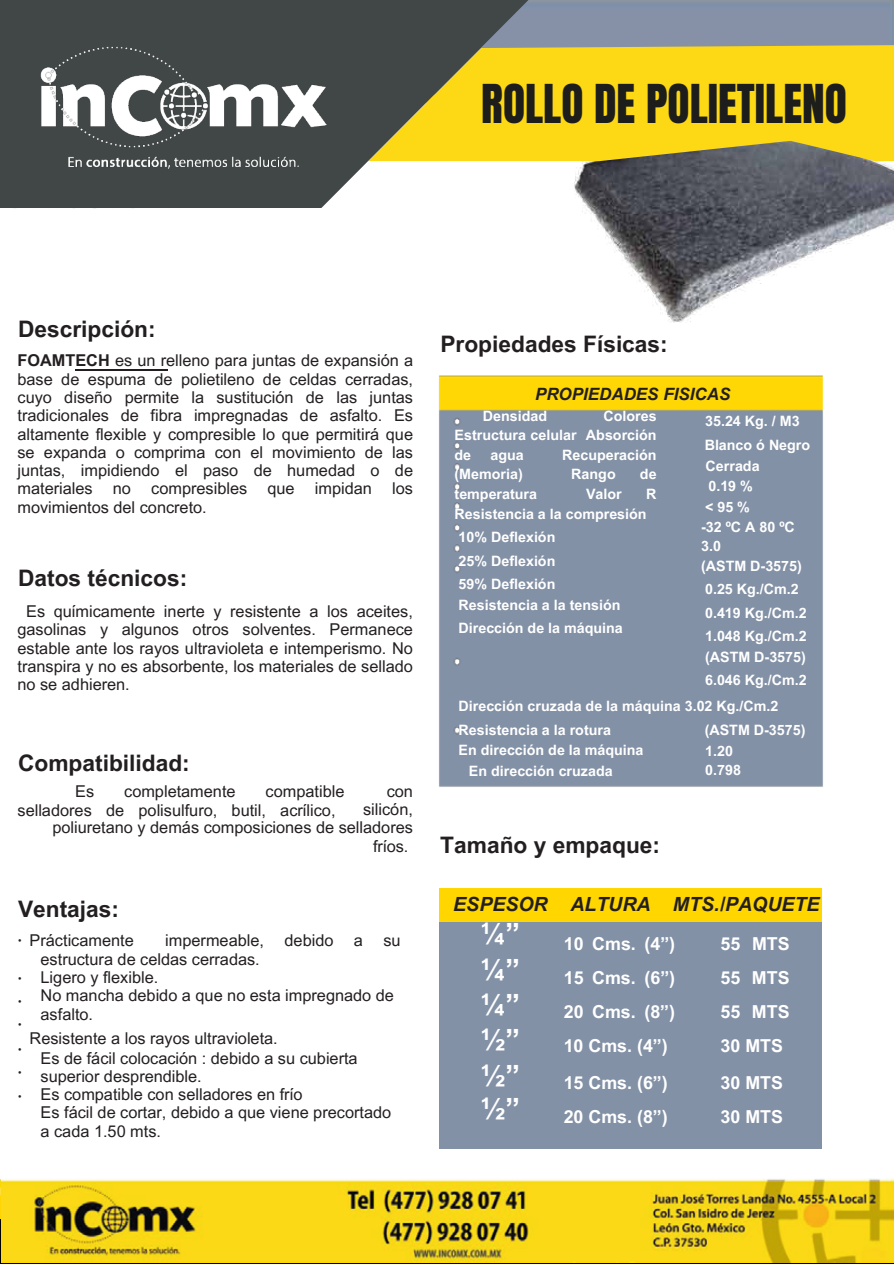
<style>
.page{position:relative;width:894px;height:1264px;background:#fff}
.page>*{position:absolute;margin:0;border:0;box-sizing:border-box;transform-origin:0 0}
.t1{font:45.45px "Anton";color:#1d1d1b}
.t2{font:700 29.25px/34.8px "Arial MT Pro";color:#fff;text-align:justify}
.t3{font:700 22.8px "Arial MT Pro";color:#231f20}
.t4{font:italic 700 19.5px "Arial MT Pro";color:#231f20}
.t5{font:700 17.85px/34.2px "Arial MT Pro";color:#fff;text-align:justify}
.t6{font:italic 700 16.95px "Arial MT Pro";color:#231f20}
.t7{font:16.35px/18.3px "Arial MT Pro";color:#231f20}
.t8{font:16.35px/23.7px "Montserrat";color:#231f20;text-align:justify}
.t9{font:700 14.25px/19.5px "Arial MT Pro";color:#fff}
.s1{font-weight:700}
.s2{font-family:"Montserrat"}
</style>
<div class="page">
<hr style="left:75px;top:369px;width:93px;height:2px;background:#231f20">
<div style="left:439px;top:888px;width:383px;height:34px;background:#ffd600"></div>
<div style="left:439px;top:922px;width:383px;height:226px;background:#8391a6"></div>
<div style="left:439px;top:375px;width:384px;height:412px;background:#8391a6"></div>
<img style="left:535px;top:161px;width:358px;height:235px">
<svg style="left:528px;top:45px;width:365px;height:116px;background:#f0d01b"></svg>
<div style="left:0;top:1218px;width:893px;height:45px;background:#fcd916"></div>
<svg style="left:0;top:0;width:528px;height:162px;background:#9b8e34"></svg>
<img style="left:2px;top:1178px;width:891px;height:84px">
<img style="left:0;top:1px;width:376px;height:208px">
<h1 class="t1" style="left:481px;top:81px;width:367px">ROLLO DE POLIETILENO</h1>
<h3 class="t3" style="left:18px;top:315px;width:139px">Descripción:</h3>
<p class="t7" style="left:17px;top:352px;width:397px;text-align:justify"><span class="s1">FOAMTECH</span> es un relleno para juntas de expansión a base de espuma de polietileno de celdas cerradas, cuyo diseño permite la sustitución de las juntas tradicionales de fibra impregnadas de asfalto. Es altamente flexible y compresible lo que permitirá que se expanda o comprima con el movimiento de las juntas, impidiendo el paso de humedad o de materiales no compresibles que impidan los movimientos del concreto.</p>
<h3 class="t3" style="left:18px;top:564px;width:171px">Datos técnicos:</h3>
<p class="t7" style="left:17px;top:603px;width:397px;text-align:justify;text-indent:9px">Es químicamente inerte y resistente a los aceites, gasolinas y algunos otros solventes. Permanece estable ante los rayos ultravioleta e intemperismo. No transpira y no es absorbente, los materiales de sellado no se adhieren.</p>
<h3 class="t3" style="left:18px;top:749px;width:173px">Compatibilidad:</h3>
<p class="t7" style="left:75px;top:782px;width:21px">Es</p>
<p class="t7" style="left:124px;top:782px;width:113px">completamente</p>
<p class="t7" style="left:265px;top:782px;width:80px">compatible</p>
<p class="t7" style="left:52px;top:782px;width:362px;text-align:right">con<br>silicón,<br>poliuretano y demás composiciones de selladores fríos.</p>
<p class="t7" style="left:18px;top:801px;width:319px">selladores de polisulfuro, butil, acrílico,</p>
<h3 class="t3" style="left:18px;top:895px;width:102px">Ventajas:</h3>
<p class="t7" style="left:18px;top:932px;width:118px"><span class="s2">•</span> Prácticamente</p>
<p class="t7" style="left:165px;top:932px;width:100px">impermeable,</p>
<p class="t7" style="left:284px;top:932px;width:50px">debido</p>
<p class="t7" style="left:354px;top:932px;width:11px">a</p>
<p class="t7" style="left:383px;top:932px;width:19px">su</p>
<p class="t7" style="left:41px;top:950px;width:355px">estructura de celdas cerradas.<br>Ligero y flexible.<br>No mancha debido a que no esta impregnado de asfalto.</p>
<p class="t7" style="left:41px;top:1028px;width:318px;line-height:20px;text-indent:-11px">Resistente a los rayos ultravioleta.<br>Es de fácil colocación : debido a su cubierta</p>
<p class="t7" style="left:41px;top:1067px;width:352px">superior desprendible.<br>Es compatible con selladores en frío<br>Es fácil de cortar, debido a que viene precortado a cada 1.50 mts.</p>
<p class="t8" style="left:18px;top:964px;width:6px">• • • • • •</p>
<h3 class="t3" style="left:440px;top:331px;width:229px">Propiedades Físicas:</h3>
<p class="t6" style="left:535px;top:384px;width:197px">PROPIEDADES FISICAS</p>
<p class="t9" style="left:704px;top:409px;width:107px;line-height:24.8px">35.24 Kg. / M3<br>Blanco ó Negro</p>
<p class="t9" style="left:705px;top:457px;width:55px">Cerrada<br>0.19 %</p>
<p class="t9" style="left:701px;top:498px;width:102px">&lt;95%<br>-32 ºC A 80 ºC<br>3.0<br>(ASTM D-3575)</p>
<p class="t9" style="left:705px;top:577px;width:103px;line-height:23.9px">0.25 Kg./Cm.2<br>0.419 Kg./Cm.2<br>1.048 Kg./Cm.2</p>
<p class="t9" style="left:705px;top:646px;width:103px;line-height:23.1px">(ASTM D-3575)<br>6.046 Kg./Cm.2</p>
<p class="t9" style="left:458px;top:693px;width:321px;line-height:24.6px">Dirección cruzada de la máquina 3.02 Kg./Cm.2<br>Resistencia a la rotura</p>
<p class="t9" style="left:458px;top:740px;width:186px">En dirección de la máquina</p>
<p class="t9" style="left:454px;top:406px;width:203px;text-align:justify;text-indent:149px">Colores Estructura celular Absorción de</p>
<p class="t9" style="left:482px;top:406px;width:66px">Densidad</p>
<p class="t9" style="left:490px;top:445px;width:35px">agua</p>
<p class="t9" style="left:562px;top:445px;width:96px">Recuperación</p>
<p class="t9" style="left:454px;top:465px;width:70px">(Memoria)</p>
<p class="t9" style="left:571px;top:465px;width:46px">Rango</p>
<p class="t9" style="left:639px;top:465px;width:18px">de</p>
<p class="t9" style="left:454px;top:484px;width:84px">temperatura</p>
<p class="t9" style="left:586px;top:484px;width:37px">Valor</p>
<p class="t9" style="left:454px;top:484px;width:203px;text-indent:192px">R<br>Resistencia a la compresión</p>
<p class="t9" style="left:458px;top:525px;width:98px;line-height:23.9px;text-align:justify">10% Deflexión 25% Deflexión 59% Deflexión</p>
<p class="t9" style="left:458px;top:594px;width:166px;line-height:23.1px">Resistencia a la tensión<br>Dirección de la máquina</p>
<p class="t9" style="left:704px;top:720px;width:102px;line-height:20.7px">(ASTM D-3575)<br>1.20</p>
<p class="t9" style="left:469px;top:762px;width:145px">En dirección cruzada</p>
<p class="t9" style="left:705px;top:761px;width:37px">0.798</p>
<h3 class="t3" style="left:440px;top:831px;width:221px">Tamaño y empaque:</h3>
<p class="t4" style="left:453px;top:893px;width:96px">ESPESOR</p>
<h2 class="t2" style="left:481px;top:917px;width:41px">¼” ¼” ¼” ½” ½” ½”</h2>
<p class="t4" style="left:570px;top:893px;width:250px">ALTURA MTS./PAQUETE</p>
<p class="t5" style="left:563px;top:927px;width:113px">10 Cms. (4”)<br>15 Cms. (6”)<br>20 Cms. (8”)<br>10 Cms. (4”)</p>
<p class="t5" style="left:563px;top:1066px;width:106px">15 Cms. (6”)<br>20 Cms. (8”)</p>
<p class="t5" style="left:720px;top:927px;width:71px">55 MTS 55 MTS 55 MTS 30 MTS</p>
<p class="t5" style="left:720px;top:1066px;width:64px">30 MTS<br>30 MTS</p>
</div>
